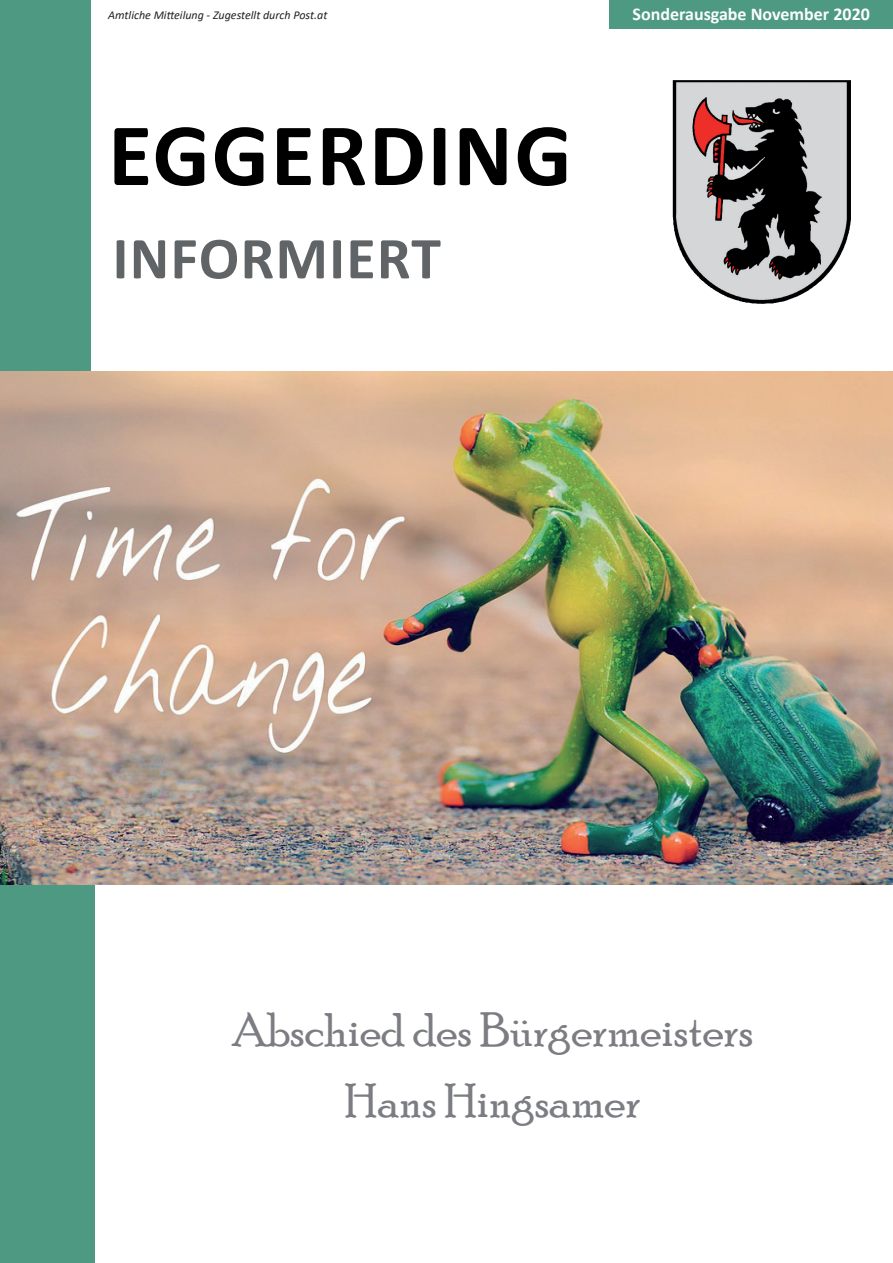
<style>
.page{position:relative;width:893px;height:1263px;background:#fff}
.page>*{position:absolute;margin:0;border:0;box-sizing:border-box;transform-origin:0 0}
.t1{font:700 90px "Calibri";letter-spacing:.02em;color:#000}
.t2{font:700 60px "Calibri";letter-spacing:.02em;color:#616467}
.t3{font:48px/70.3px "Poor Richard";color:#7c7d83;text-align:center}
.t4{font:700 18px "Calibri";color:#fbfdfd}
.t5{font:italic 12px "Calibri";color:#231f20}
</style>
<div class="page">
<div style="left:0;top:884px;width:95px;height:379px;background:#4e9982"></div>
<div style="left:609px;top:0;width:284px;height:29px;background:#4e9982"></div>
<img style="left:673px;top:80px;width:125px;height:224px">
<div style="left:0;top:0;width:90px;height:371px;background:#4e9982"></div>
<img style="left:0;top:371px;width:893px;height:513px">
<p class="t5" style="left:108px;top:7px;width:221px">Amtliche Mitteilung - Zugestellt durch Post.at</p>
<h3 class="t4" style="left:632px;top:1px;width:239px">Sonderausgabe November 2020</h3>
<h1 class="t1" style="left:108px;top:91px;width:465px">EGGERDING</h1>
<h2 class="t2" style="left:112px;top:216px;width:330px">INFORMIERT</h2>
<h3 class="t3" style="left:232px;top:994px;width:523px">Abschied des Bürgermeisters<br>Hans Hingsamer</h3>
</div>
